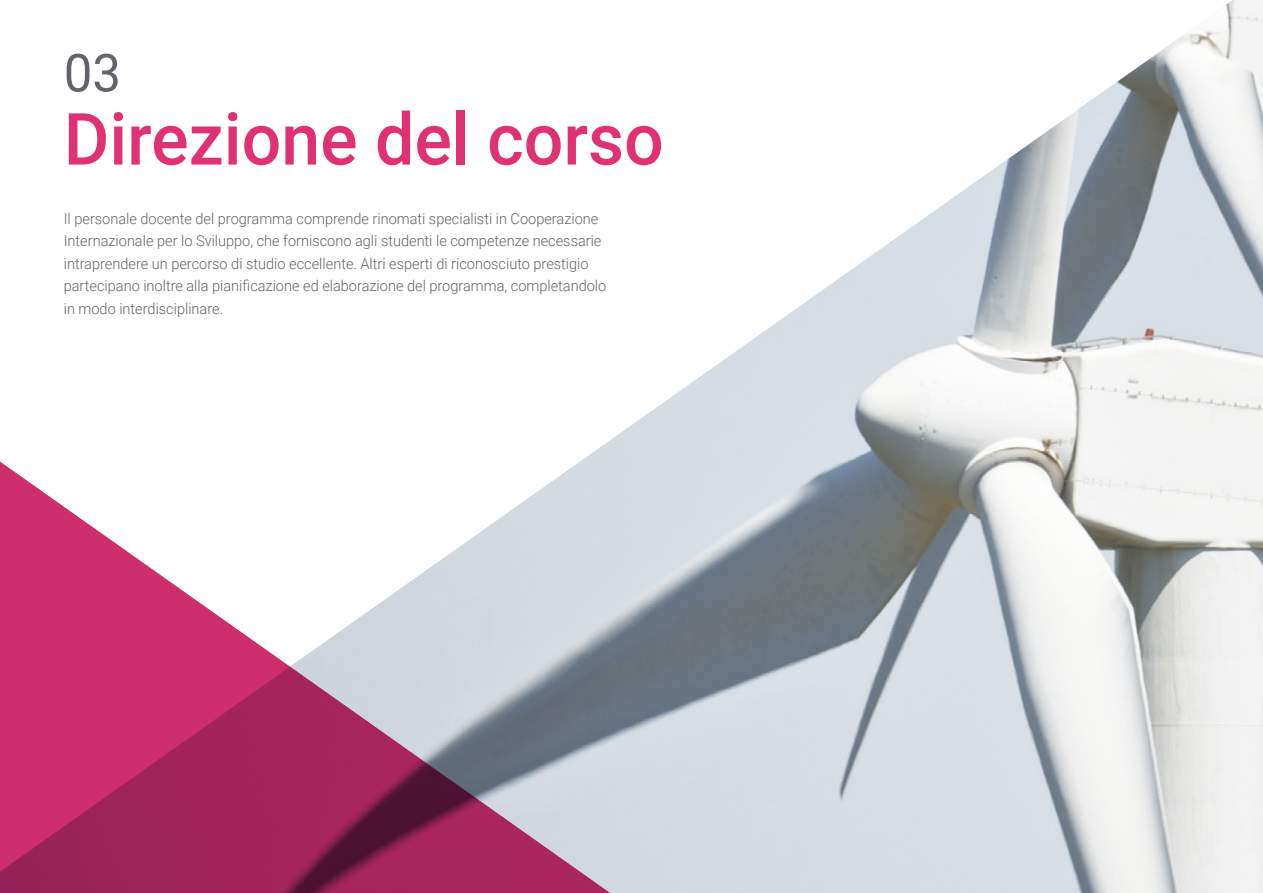
<style>
.page{position:relative;width:1263px;height:893px;background:#fff}
.page>*{position:absolute;margin:0;border:0;box-sizing:border-box;transform-origin:0 0}
.t1{font:500 72px "Roboto";color:#df3174}
.t2{font:52.5px "Roboto";color:#61646a}
.t3{font:300 15px/22.5px "Roboto";color:#61646a}
</style>
<div class="page">
<img style="left:602px;top:0;width:661px;height:893px">
<svg style="left:0;top:446px;width:640px;height:447px"></svg>
<h2 class="t2" style="left:64px;top:36px;width:59px">03</h2>
<h1 class="t1" style="left:64px;top:89px;width:601px">Direzione del corso</h1>
<p class="t3" style="left:64px;top:207px;width:544px">Il personale docente del programma comprende rinomati specialisti in Cooperazione Internazionale per lo Sviluppo, che forniscono agli studenti le competenze necessarie intraprendere un percorso di studio eccellente. Altri esperti di riconosciuto prestigio partecipano inoltre alla pianificazione ed elaborazione del programma, completandolo in modo interdisciplinare.</p>
</div>
